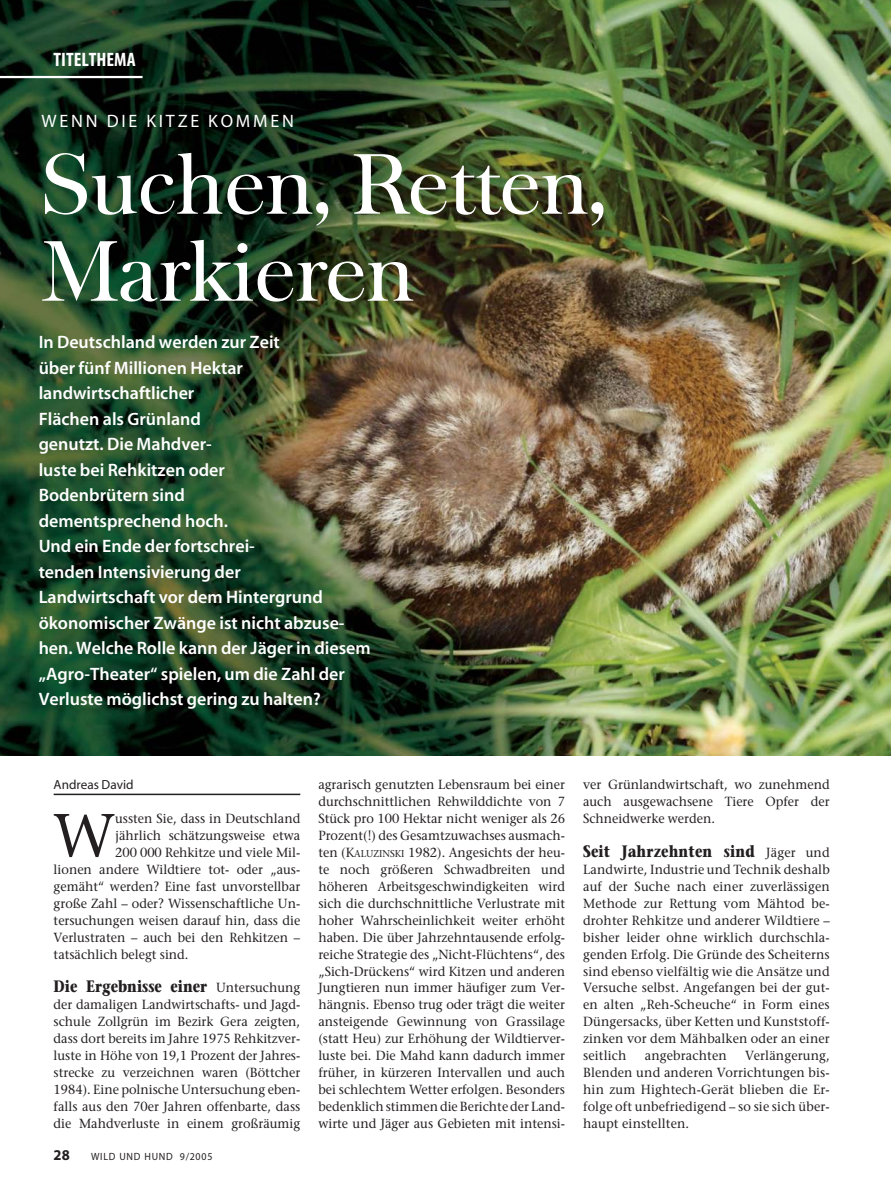
<style>
.page{position:relative;width:891px;height:1191px;background:#fff}
.page>*{position:absolute;margin:0;border:0;box-sizing:border-box;transform-origin:0 0}
.t1{font:82.5px/87px "Baskerville";color:#fff}
.t2{font:61.5px "Stone Serif";color:#231f20;scale:.96 1}
.t3{font:19.5px "Myriad C700300";color:#fff}
.t4{font:18px/25.5px "Myriad B565600";color:#fff}
.t5{font:18px "Myriad A400600";letter-spacing:.155em;color:#fff}
.t6{font:700 16.5px "Stone Serif";letter-spacing:.01em;color:#231f20;scale:.8 1}
.t7{font:15px "Myriad D700600";color:#231f20}
.t8{font:13.2px/17px "Stone Serif";color:#231f20;text-align:justify;scale:.96 1}
.t9{font:13.2px "Myriad A400600";color:#231f20}
.t10{font:10.5px "Myriad A400600";letter-spacing:.075em;color:#231f20;scale:.95 1}
.s1{font-weight:400;font-size:13.2px}
.s2{font-size:9.9px}
</style>
<div class="page">
<img style="left:0;top:0;width:891px;height:796px">
<h3 class="t3" style="left:54px;top:52px;width:83px">TITELTHEMA</h3>
<h3 class="t5" style="left:42px;top:114px;width:254px">WENN DIE KITZE KOMMEN</h3>
<h1 class="t1" style="left:42px;top:155px;width:565px">Suchen, Retten,<br>Markieren</h1>
<p class="t4" style="left:39px;top:331px;width:334px">In Deutschland werden zur Zeit<br>über fünf Millionen Hektar landwirtschaftlicher<br>Flächen als Grünland<br>genutzt. Die Mahdver-<br>luste bei Rehkitzen oder<br>Bodenbrütern sind<br>dementsprechend hoch.<br>Und ein Ende der fortschrei-<br>tenden Intensivierung der<br>Landwirtschaft vor dem Hintergrund ökonomischer Zwänge ist nicht abzuse&shy;hen. Welche Rolle kann der Jäger in diesem „Agro-Theater“ spielen, um die Zahl der<br>Verluste möglichst gering zu halten?</p>
<p class="t9" style="left:54px;top:780px;width:81px">Andreas David</p>
<h2 class="t2" style="left:53px;top:812px;width:66px">W</h2>
<p class="t8" style="left:115px;top:811px;width:194px">ussten Sie, dass in Deutschland</p>
<p class="t8" style="left:115px;top:828px;width:194px">jährlich schätzungsweise etwa</p>
<p class="t8" style="left:115px;top:845px;width:194px">200 000 Rehkitze und viele Mil-</p>
<p class="t8" style="left:54px;top:862px;width:258px">lionen andere Wildtiere tot- oder „aus-</p>
<p class="t8" style="left:54px;top:879px;width:258px">gemäht“ werden? Eine fast unvorstellbar</p>
<p class="t8" style="left:54px;top:896px;width:258px">große Zahl – oder? Wissenschaftliche Un-</p>
<p class="t8" style="left:54px;top:913px;width:258px">tersuchungen weisen darauf hin, dass die</p>
<p class="t8" style="left:54px;top:930px;width:258px">Verlustraten – auch bei den Rehkitzen –</p>
<p class="t8" style="left:54px;top:947px;width:142px">tatsächlich belegt sind.</p>
<p class="t6" style="left:54px;top:980px;width:310px">Die Ergebnisse einer <span class="s1">Untersuchung</span></p>
<p class="t8" style="left:54px;top:998px;width:258px">der damaligen Landwirtschafts- und Jagd&shy;schule Zollgrün im Bezirk Gera zeigten, dass dort bereits im Jahre 1975 Rehkitzver&shy;luste in Höhe von 19,1 Prozent der Jahres&shy;strecke zu verzeichnen waren (Böttcher 1984). Eine polnische Untersuchung eben&shy;falls aus den 70er Jahren offenbarte, dass die Mahdverluste in einem großräumig</p>
<p class="t7" style="left:54px;top:1149px;width:18px">28</p>
<p class="t10" style="left:91px;top:1152px;width:129px">WILD UND HUND 9/2005</p>
<p class="t8" style="left:318px;top:778px;width:258px">agrarisch genutzten Lebensraum bei einer durchschnittlichen Rehwilddichte von 7<br>Stück pro 100 Hektar nicht weniger als 26<br>Prozent(!) des Gesamtzuwachses ausmach&shy;ten (K<span class="s2">ALUZINSKI</span> 1982). Angesichts der heu&shy;te noch größeren Schwadbreiten und höheren Arbeitsgeschwindigkeiten wird sich die durchschnittliche Verlustrate mit hoher Wahrscheinlichkeit weiter erhöht haben. Die über Jahrzehntausende erfolg&shy;reiche Strategie des „Nicht-Flüchtens“, des „Sich-Drückens“ wird Kitzen und anderen Jungtieren nun immer häufiger zum Ver&shy;hängnis. Ebenso trug oder trägt die weiter ansteigende Gewinnung von Grassilage (statt Heu) zur Erhöhung der Wildtierver&shy;luste bei. Die Mahd kann dadurch immer früher, in kürzeren Intervallen und auch bei schlechtem Wetter erfolgen. Besonders bedenklich stimmen die Berichte der Land&shy;wirte und Jäger aus Gebieten mit intensi-</p>
<p class="t8" style="left:583px;top:778px;width:258px">ver Grünlandwirtschaft, wo zunehmend auch ausgewachsene Tiere Opfer der Schneidwerke werden.</p>
<p class="t6" style="left:583px;top:845px;width:310px">Seit Jahrzehnten sind <span class="s1">Jäger und</span></p>
<p class="t8" style="left:583px;top:862px;width:258px">Landwirte, Industrie und Technik deshalb auf der Suche nach einer zuverlässigen Methode zur Rettung vom Mähtod be&shy;drohter Rehkitze und anderer Wildtiere – bisher leider ohne wirklich durchschla&shy;genden Erfolg. Die Gründe des Scheiterns sind ebenso vielfältig wie die Ansätze und Versuche selbst. Angefangen bei der gut&shy;en alten „Reh-Scheuche“ in Form eines Düngersacks, über Ketten und Kunststoff&shy;zinken vor dem Mähbalken oder an einer seitlich</p>
<p class="t8" style="left:583px;top:1048px;width:258px;text-indent:162px">Verlängerung, Blenden und anderen Vorrichtungen bis&shy;hin zum Hightech-Gerät blieben die Er&shy;folge oft unbefriedigend – so sie sich über&shy;haupt einstellten.</p>
<p class="t8" style="left:645px;top:1048px;width:87px">angebrachten</p>
</div>
